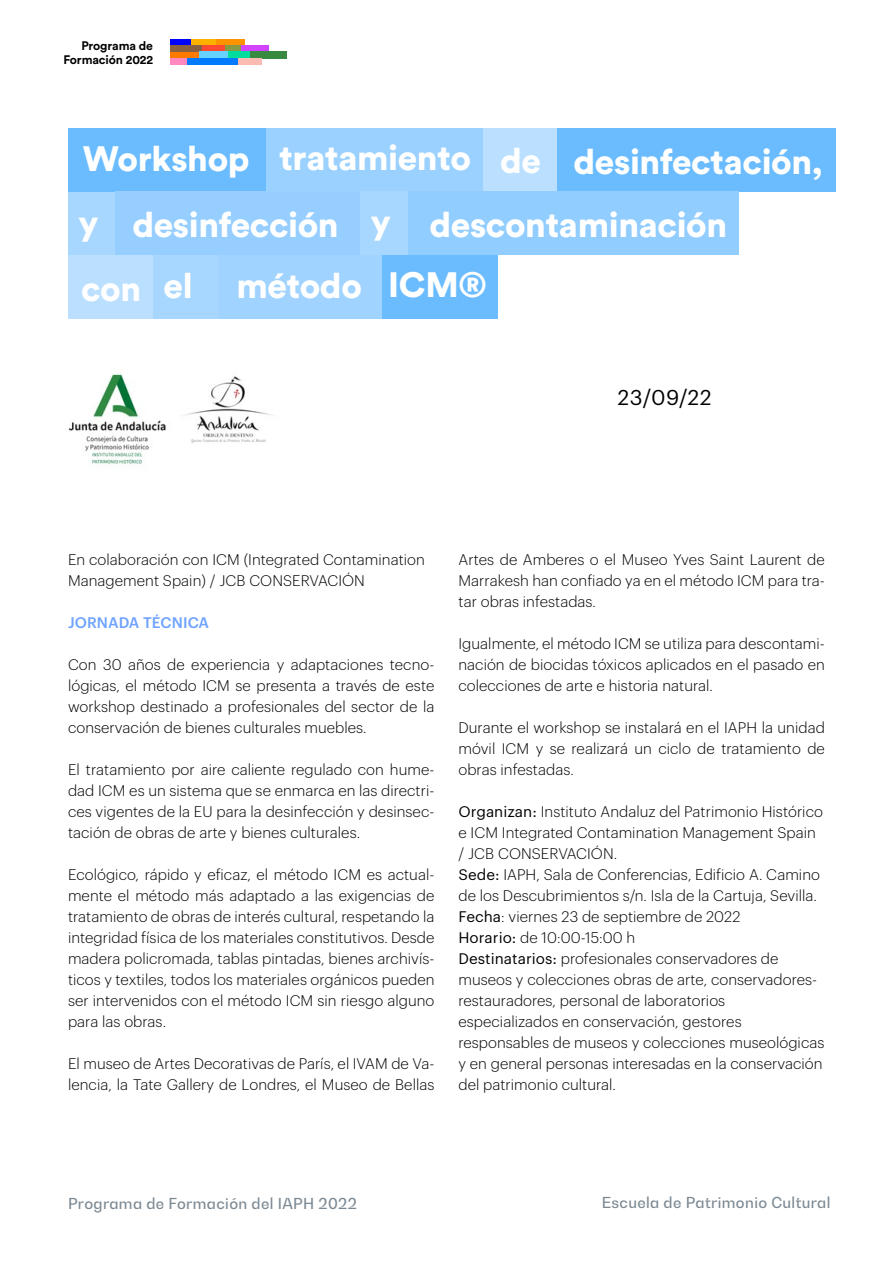
<style>
.page{position:relative;width:893px;height:1263px;background:#fff}
.page>*{position:absolute;margin:0;border:0;box-sizing:border-box;transform-origin:0 0}
.t1{font:900 34.95px/66.4px "Circular Std";letter-spacing:-.01em;color:#fff}
.t2{font:21px "Graphik LCG";color:#000}
.t3{font:300 15px/21px "Graphik LCG";color:#000;text-align:justify}
.t4{font:500 15px "Bw Gradual";letter-spacing:.025em;color:#7c8993}
.t5{font:500 15px "Graphik LCG";color:#6fa3ff}
.t6{font:700 12.3px/13.6px "Circular Std";letter-spacing:-.01em;color:#000;text-align:right}
.s1{font-weight:400}
</style>
<div class="page">
<img style="left:68px;top:374px;width:206px;height:90px">
<div style="left:556px;top:128px;width:280px;height:64px;background:#6abcff"></div>
<div style="left:483px;top:128px;width:73px;height:63px;background:#badfff"></div>
<div style="left:170px;top:40px;width:21px;height:6px;background:#00f"></div>
<div style="left:191px;top:40px;width:25px;height:6px;background:#ffb100"></div>
<div style="left:216px;top:40px;width:29px;height:6px;background:#ff9200"></div>
<div style="left:238px;top:58px;width:24px;height:6px;background:#fbbab2"></div>
<div style="left:170px;top:58px;width:18px;height:6px;background:#ff89be"></div>
<div style="left:188px;top:58px;width:50px;height:6px;background:#007bff"></div>
<div style="left:170px;top:52px;width:29px;height:6px;background:#ff7a00"></div>
<div style="left:202px;top:46px;width:24px;height:6px;background:#fd4832"></div>
<div style="left:170px;top:46px;width:32px;height:6px;background:#8b6041"></div>
<div style="left:241px;top:46px;width:28px;height:6px;background:#d244ff"></div>
<div style="left:226px;top:46px;width:15px;height:6px;background:#889b43"></div>
<div style="left:227px;top:52px;width:23px;height:6px;background:#00dc9e"></div>
<div style="left:199px;top:52px;width:28px;height:6px;background:#66d3ff"></div>
<div style="left:250px;top:52px;width:36px;height:6px;background:#388a40"></div>
<div style="left:68px;top:128px;width:199px;height:64px;background:#6abcff"></div>
<div style="left:68px;top:192px;width:47px;height:64px;background:#a7d6ff"></div>
<div style="left:115px;top:191px;width:245px;height:64px;background:#95ceff"></div>
<div style="left:267px;top:128px;width:216px;height:63px;background:#9bd1ff"></div>
<div style="left:408px;top:191px;width:330px;height:64px;background:#92cdff"></div>
<div style="left:68px;top:255px;width:85px;height:64px;background:#badfff"></div>
<div style="left:381px;top:255px;width:117px;height:64px;background:#6abcff"></div>
<div style="left:218px;top:255px;width:163px;height:64px;background:#a0d3ff"></div>
<div style="left:360px;top:191px;width:48px;height:64px;background:#a7d6ff"></div>
<div style="left:153px;top:255px;width:65px;height:64px;background:#a7d6ff"></div>
<p class="t6" style="left:64px;top:39px;width:91px">Programa de<br>Formación 2022</p>
<h1 class="t1" style="left:429px;top:124px;width:299px;line-height:66.9px;text-indent:-150px">tratamiento descontaminación</h1>
<h1 class="t1" style="left:82px;top:125px;width:259px">Workshop<br>y desinfección</h1>
<h1 class="t1" style="left:500px;top:128px;width:325px">de desinfectación,</h1>
<h1 class="t1" style="left:374px;top:188px;width:22px">y</h1>
<h1 class="t1" style="left:81px;top:255px;width:62px">con</h1>
<h1 class="t1" style="left:236px;top:252px;width:252px">método ICM®</h1>
<h1 class="t1" style="left:164px;top:252px;width:31px">e ly</h1>
<h2 class="t2" style="left:617px;top:381px;width:96px">23/09/22</h2>
<p class="t3" style="left:68px;top:548px;width:358px">En colaboración con ICM (Integrated Contamination<br>Management Spain) / JCB CONSERVACIÓN</p>
<p class="t5" style="left:68px;top:611px;width:143px">JORNADA TÉCNICA</p>
<p class="t3" style="left:68px;top:653px;width:368px">Con 30 años de experiencia y adaptaciones tecno&shy;lógicas, el método ICM se presenta a través de este workshop destinado a profesionales del sector de la conservación de bienes culturales muebles.</p>
<p class="t3" style="left:68px;top:758px;width:368px">El tratamiento por aire caliente regulado con hume&shy;dad ICM es un sistema que se enmarca en las directri&shy;ces vigentes de la EU para la desinfección y desinsec&shy;tación de obras de arte y bienes culturales.</p>
<p class="t3" style="left:68px;top:863px;width:368px">Ecológico, rápido y eficaz, el método ICM es actual&shy;mente el método más adaptado a las exigencias de tratamiento de obras de interés cultural, respetando la integridad física de los materiales constitutivos. Desde madera policromada, tablas pintadas, bienes archivís&shy;ticos y textiles, todos los materiales orgánicos pueden ser intervenidos con el método ICM sin riesgo alguno para las obras.</p>
<p class="t3" style="left:68px;top:1052px;width:368px">El museo de Artes Decorativas de París, el IVAM de Va&shy;lencia, la Tate Gallery de Londres, el Museo de Bellas</p>
<p class="t3" style="left:458px;top:548px;width:368px">Artes de Amberes o el Museo Yves Saint Laurent de Marrakesh han confiado ya en el método ICM para tra&shy;tar obras infestadas.</p>
<p class="t3" style="left:458px;top:632px;width:368px">Igualmente, el método ICM se utiliza para descontami&shy;nación de biocidas tóxicos aplicados en el pasado en colecciones de arte e historia natural.</p>
<p class="t3" style="left:458px;top:716px;width:368px">Durante el workshop se instalará en el IAPH la unidad móvil ICM y se realizará un ciclo de tratamiento de obras infestadas.</p>
<p class="t3" style="left:458px;top:800px;width:367px;text-align:left"><span class="s1">Organizan:</span> Instituto Andaluz del Patrimonio Histórico e ICM Integrated Contamination Management Spain / JCB CONSERVACIÓN.<br><span class="s1">Sede:</span> IAPH, Sala de Conferencias, Edificio A. Camino de los Descubrimientos s/n. Isla de la Cartuja, Sevilla.<br><span class="s1">Fecha</span>: viernes 23 de septiembre de 2022<br><span class="s1">Horario:</span> de 10:00-15:00 h<br><span class="s1">Destinatarios:</span> profesionales conservadores de museos y colecciones obras de arte, conservadores&shy;restauradores, personal de laboratorios especializados en conservación, gestores responsables de museos y colecciones museológicas y en general personas interesadas en la conservación del patrimonio cultural.</p>
<p class="t4" style="left:68px;top:1194px;width:290px">Programa de Formación del IAPH 2022</p>
<p class="t4" style="left:602px;top:1192px;width:230px">Escuela de Patrimonio Cultural</p>
</div>
